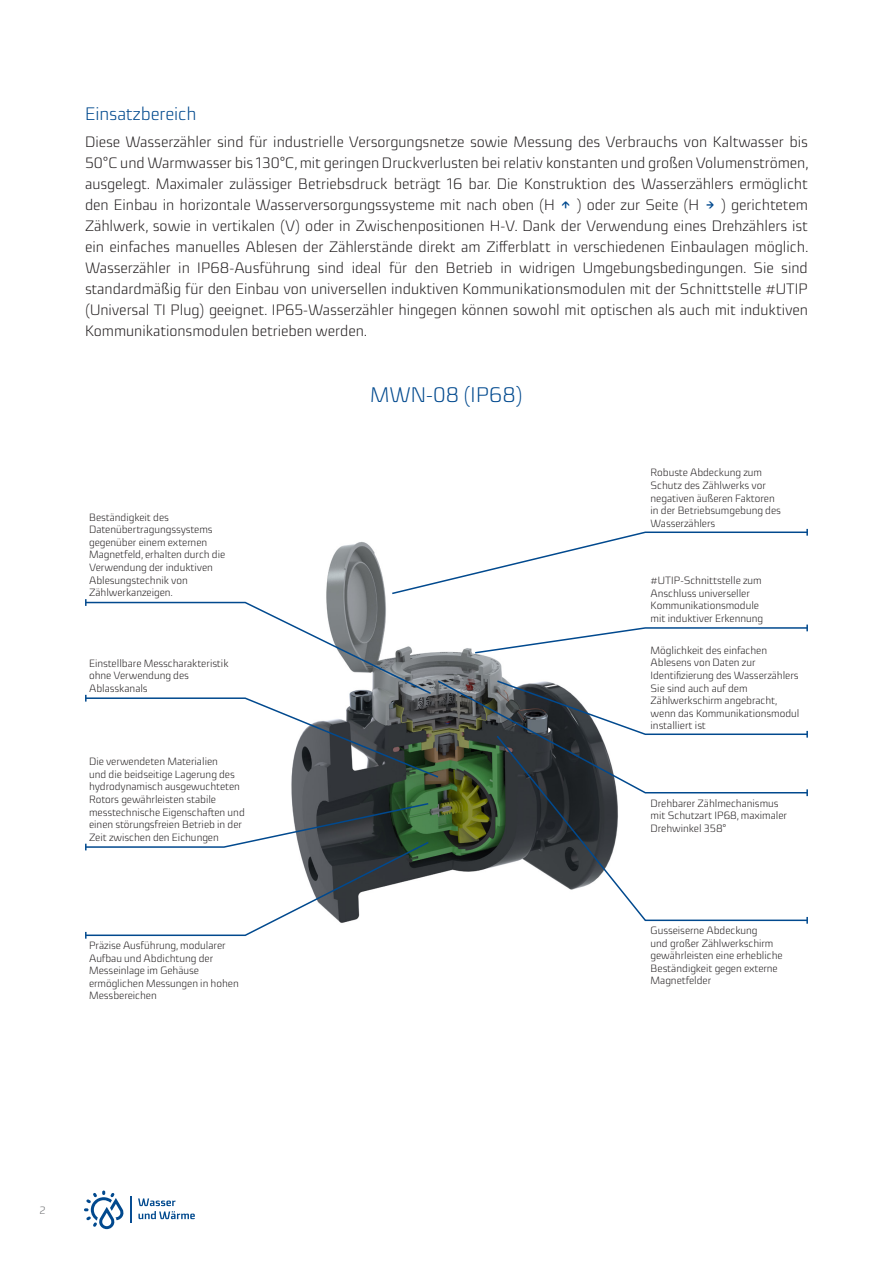
<style>
.page{position:relative;width:893px;height:1263px;background:#fff}
.page>*{position:absolute;margin:0;border:0;box-sizing:border-box;transform-origin:0 0}
.t1{font:300 21px "Sica";color:#01498e}
.t2{font:300 18px "Sica";color:#01498e}
.t3{font:300 15px/21px "Sica";color:#231f20;text-align:justify}
.t4{font:300 10.5px/12.6px "Sica";color:#231f20}
.t5{font:300 10.5px "Sica";color:#6c6d70}
</style>
<div class="page">
<svg style="left:84px;top:1190px;width:40px;height:39px"></svg>
<svg style="left:130px;top:1196px;width:1px;height:27px"></svg>
<svg style="left:138px;top:1198px;width:57px;height:21px"></svg>
<img style="left:291px;top:796px;width:204px;height:80px">
<svg style="left:85px;top:529px;width:723px;height:267px"></svg>
<svg style="left:495px;top:734px;width:313px;height:188px"></svg>
<svg style="left:806px;top:917px;width:2px;height:7px"></svg>
<svg style="left:85px;top:802px;width:345px;height:137px"></svg>
<h2 class="t2" style="left:85px;top:101px;width:113px">Einsatzbereich</h2>
<p class="t3" style="left:85px;top:131px;width:725px">Diese Wasserzähler sind für industrielle Versorgungsnetze sowie Messung des Verbrauchs von Kaltwasser bis 50°C und Warmwasser bis 130°C, mit geringen Druckverlusten bei relativ konstanten und großen Volumenströmen, ausgelegt. Maximaler zulässiger Betriebsdruck beträgt 16 bar. Die Konstruktion des Wasserzählers ermöglicht den Einbau in horizontale Wasserversorgungssysteme mit nach oben (H</p>
<p class="t3" style="left:85px;top:194px;width:725px;text-indent:636px">) gerichtetem Zählwerk, sowie in vertikalen (V) oder in Zwischenpositionen H-V. Dank der Verwendung eines Drehzählers ist ein einfaches manuelles Ablesen der Zählerstände direkt am Zifferblatt in verschiedenen Einbaulagen möglich.<br>Wasserzähler in IP68-Ausführung sind ideal für den Betrieb in widrigen Umgebungsbedingungen. Sie sind standardmäßig für den Einbau von universellen induktiven Kommunikationsmodulen mit der Schnittstelle #UTIP (Universal TI Plug) geeignet. IP65-Wasserzähler hingegen können sowohl mit optischen als auch mit induktiven Kommunikationsmodulen betrieben werden.</p>
<h3 class="t3" style="left:577px;top:194px;width:124px">) oder zur Seite (H</h3>
<p class="t4" style="left:89px;top:510px;width:138px">Beständigkeit des<br>Datenübertragungssystems gegenüber einem externen<br>Magnetfeld, erhalten durch die<br>Verwendung der induktiven<br>Ablesungstechnik von<br>Zählwerkanzeigen.</p>
<p class="t4" style="left:89px;top:657px;width:141px">Einstellbare Messcharakteristik ohne Verwendung des<br>Ablasskanals</p>
<p class="t4" style="left:89px;top:755px;width:157px">Die verwendeten Materialien<br>und die beidseitige Lagerung des hydrodynamisch ausgewuchteten<br>Rotors gewährleisten stabile messtechnische Eigenschaften und einen störungsfreien Betrieb in der<br>Zeit zwischen den Eichungen</p>
<p class="t4" style="left:89px;top:939px;width:151px">Präzise Ausführung, modularer<br>Aufbau und Abdichtung der<br>Messeinlage im Gehäuse ermöglichen Messungen in hohen<br>Messbereichen</p>
<h1 class="t1" style="left:370px;top:380px;width:154px">MWN-08 (IP68)</h1>
<p class="t4" style="left:651px;top:466px;width:132px">Robuste Abdeckung zum<br>Schutz des Zählwerks vor negativen äußeren Faktoren in der Betriebsumgebung des<br>Wasserzählers</p>
<p class="t4" style="left:651px;top:574px;width:114px">#UTIP-Schnittstelle zum<br>Anschluss universeller<br>Kommunikationsmodule mit induktiver Erkennung</p>
<p class="t4" style="left:651px;top:644px;width:150px">Möglichkeit des einfachen<br>Ablesens von Daten zur<br>Identifizierung des Wasserzählers<br>Sie sind auch auf dem<br>Zählwerkschirm angebracht, wenn das Kommunikationsmodul installiert ist</p>
<p class="t4" style="left:651px;top:796px;width:138px">Drehbarer Zählmechanismus mit Schutzart IP68, maximaler<br>Drehwinkel 358°</p>
<p class="t4" style="left:651px;top:924px;width:134px">Gusseiserne Abdeckung<br>und großer Zählwerkschirm gewährleisten eine erhebliche<br>Beständigkeit gegen externe<br>Magnetfelder</p>
<p class="t5" style="left:40px;top:1202px;width:8px">2</p>
</div>
